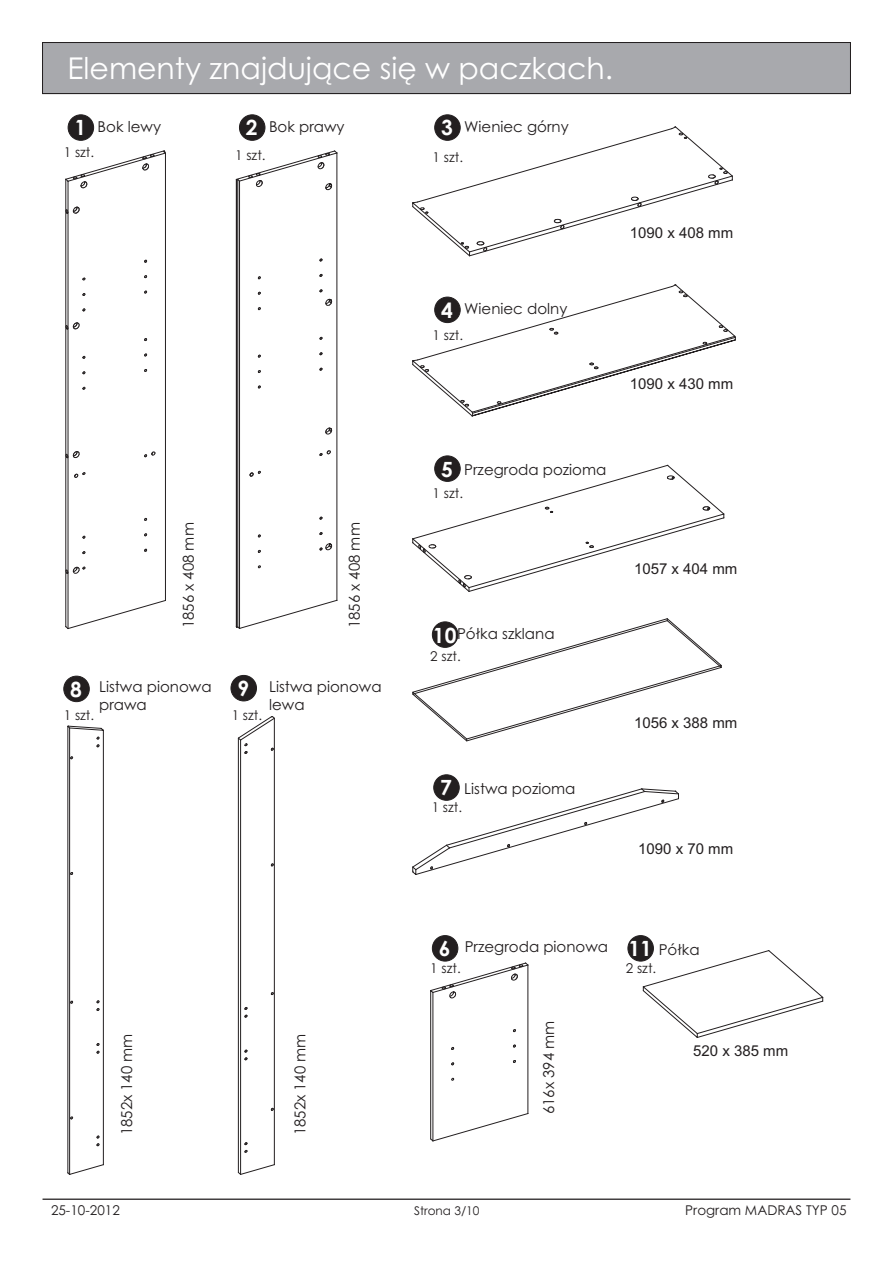
<style>
.page{position:relative;width:893px;height:1263px;background:#fff}
.page>*{position:absolute;margin:0;border:0;box-sizing:border-box;transform-origin:0 0}
.t1{font:30px "Century Gothic";color:#fff}
.t2{font:700 21px "Century Gothic";color:#fff}
.t3{font:15px/17.9px "Century Gothic";color:#231f20}
.t4{font:15px "Arial";color:#231f20}
.t5{font:13.5px "Century Gothic";color:#231f20}
.t6{font:12px "Century Gothic";color:#231f20}
.s1{font-weight:700;font-size:21px;color:#fff}
</style>
<div class="page">
<hr style="left:43px;top:1198px;width:807px;height:2px;background:#231f20">
<div style="left:68px;top:115px;width:26px;height:25px;background:#231f20;border:1px solid #231f20;border-radius:50%"></div>
<div style="left:239px;top:115px;width:26px;height:25px;background:#231f20;border:1px solid #231f20;border-radius:50%"></div>
<div style="left:435px;top:115px;width:25px;height:25px;background:#231f20;border:1px solid #231f20;border-radius:50%"></div>
<div style="left:435px;top:456px;width:25px;height:26px;background:#231f20;border:1px solid #231f20;border-radius:50%"></div>
<div style="left:432px;top:935px;width:26px;height:26px;background:#231f20;border:1px solid #231f20;border-radius:50%"></div>
<div style="left:434px;top:775px;width:25px;height:25px;background:#231f20;border:1px solid #231f20;border-radius:50%"></div>
<div style="left:64px;top:676px;width:25px;height:26px;background:#231f20;border:1px solid #231f20;border-radius:50%"></div>
<div style="left:42px;top:42px;width:809px;height:52px;background:#a8a9ad"></div>
<div style="left:231px;top:675px;width:26px;height:26px;background:#231f20;border:1px solid #231f20;border-radius:50%"></div>
<svg style="left:235px;top:150px;width:103px;height:479px"></svg>
<hr style="left:165px;top:153px;width:1px;height:447px;background:#231f20">
<hr style="left:68px;top:181px;width:1px;height:447px;background:#231f20">
<hr style="left:65px;top:179px;width:1px;height:448px;background:#231f20">
<svg style="left:144px;top:451px;width:12px;height:7px"></svg>
<svg style="left:144px;top:533px;width:4px;height:4px"></svg>
<svg style="left:144px;top:353px;width:4px;height:4px"></svg>
<svg style="left:144px;top:290px;width:4px;height:4px"></svg>
<svg style="left:144px;top:259px;width:4px;height:4px"></svg>
<svg style="left:82px;top:551px;width:4px;height:4px"></svg>
<svg style="left:82px;top:535px;width:4px;height:4px"></svg>
<svg style="left:82px;top:386px;width:4px;height:4px"></svg>
<svg style="left:82px;top:371px;width:4px;height:4px"></svg>
<svg style="left:82px;top:355px;width:4px;height:4px"></svg>
<svg style="left:82px;top:308px;width:4px;height:4px"></svg>
<svg style="left:82px;top:277px;width:4px;height:4px"></svg>
<svg style="left:74px;top:472px;width:12px;height:6px"></svg>
<svg style="left:65px;top:207px;width:15px;height:7px"></svg>
<svg style="left:65px;top:450px;width:15px;height:9px"></svg>
<svg style="left:65px;top:566px;width:21px;height:8px"></svg>
<svg style="left:65px;top:322px;width:15px;height:8px"></svg>
<svg style="left:65px;top:150px;width:101px;height:39px"></svg>
<svg style="left:65px;top:599px;width:101px;height:30px"></svg>
<svg style="left:237px;top:716px;width:38px;height:459px"></svg>
<svg style="left:67px;top:725px;width:37px;height:450px"></svg>
<svg style="left:412px;top:284px;width:324px;height:133px"></svg>
<svg style="left:412px;top:464px;width:313px;height:128px"></svg>
<svg style="left:430px;top:962px;width:99px;height:180px"></svg>
<svg style="left:412px;top:788px;width:267px;height:87px"></svg>
<svg style="left:412px;top:618px;width:310px;height:124px"></svg>
<div style="left:628px;top:935px;width:26px;height:26px;background:#231f20;border:1px solid #231f20;border-radius:50%"></div>
<svg style="left:642px;top:949px;width:182px;height:89px"></svg>
<svg style="left:412px;top:126px;width:321px;height:131px"></svg>
<h1 class="t1" style="left:67px;top:56px;width:547px">Elementy znajduj¹ce siê w paczkach.</h1>
<p class="t3" style="left:75px;top:119px;width:88px"><span class="s1">1</span> Bok lewy</p>
<p class="t5" style="left:64px;top:147px;width:32px">1 szt.</p>
<p class="t3" style="left:246px;top:119px;width:100px"><span class="s1">2</span> Bok prawy</p>
<p class="t5" style="left:235px;top:149px;width:32px">1 szt.</p>
<p class="t3" style="left:181px;top:628px;width:107px;rotate:-90deg">1856 x 408 mm</p>
<p class="t3" style="left:347px;top:628px;width:107px;rotate:-90deg">1856 x 408 mm</p>
<h2 class="t2" style="left:237px;top:680px;width:13px">9</h2>
<p class="t3" style="left:99px;top:679px;width:114px">Listwa pionowa prawa</p>
<p class="t3" style="left:269px;top:679px;width:114px">Listwa pionowa lewa</p>
<h2 class="t2" style="left:70px;top:681px;width:13px">8</h2>
<p class="t5" style="left:64px;top:709px;width:32px">1 szt.</p>
<p class="t5" style="left:232px;top:709px;width:32px">1 szt.</p>
<p class="t3" style="left:119px;top:1135px;width:103px;rotate:-90deg">1852x 140 mm</p>
<p class="t3" style="left:292px;top:1135px;width:103px;rotate:-90deg">1852x 140 mm</p>
<p class="t3" style="left:441px;top:119px;width:129px"><span class="s1">3</span> Wieniec górny</p>
<p class="t5" style="left:433px;top:151px;width:32px">1 szt.</p>
<p class="t3" style="left:441px;top:301px;width:128px"><span class="s1">4</span> Wieniec dolny</p>
<p class="t5" style="left:433px;top:329px;width:32px">1 szt.</p>
<p class="t4" style="left:630px;top:227px;width:105px">1090 x 408 mm</p>
<p class="t4" style="left:630px;top:378px;width:105px">1090 x 430 mm</p>
<p class="t3" style="left:441px;top:462px;width:167px"><span class="s1">5</span> Przegroda pozioma</p>
<p class="t5" style="left:433px;top:488px;width:32px">1 szt.</p>
<p class="t3" style="left:457px;top:626px;width:99px">Pó³ka szklana</p>
<h2 class="t2" style="left:433px;top:627px;width:25px">10</h2>
<p class="t5" style="left:430px;top:651px;width:32px">2 szt.</p>
<h2 class="t2" style="left:440px;top:780px;width:13px">7</h2>
<p class="t3" style="left:464px;top:781px;width:113px">Listwa pozioma</p>
<p class="t5" style="left:432px;top:801px;width:32px">1 szt.</p>
<p class="t4" style="left:634px;top:563px;width:105px">1057 x 404 mm</p>
<p class="t4" style="left:634px;top:717px;width:105px">1056 x 388 mm</p>
<p class="t4" style="left:638px;top:843px;width:97px">1090 x 70 mm</p>
<h2 class="t2" style="left:439px;top:940px;width:13px">6</h2>
<p class="t3" style="left:465px;top:939px;width:145px">Przegroda pionowa</p>
<p class="t3" style="left:628px;top:942px;width:73px"><span class="s1">11</span> Pó³ka</p>
<p class="t5" style="left:430px;top:963px;width:32px">1 szt.</p>
<p class="t5" style="left:626px;top:963px;width:32px">2 szt.</p>
<p class="t3" style="left:541px;top:1114px;width:95px;rotate:-90deg">616x 394 mm</p>
<p class="t4" style="left:693px;top:1045px;width:97px">520 x 385 mm</p>
<p class="t5" style="left:51px;top:1205px;width:70px">25-10-2012</p>
<p class="t5" style="left:685px;top:1205px;width:163px">Program MADRAS TYP 05</p>
<p class="t6" style="left:414px;top:1206px;width:67px">Strona 3/10</p>
</div>
